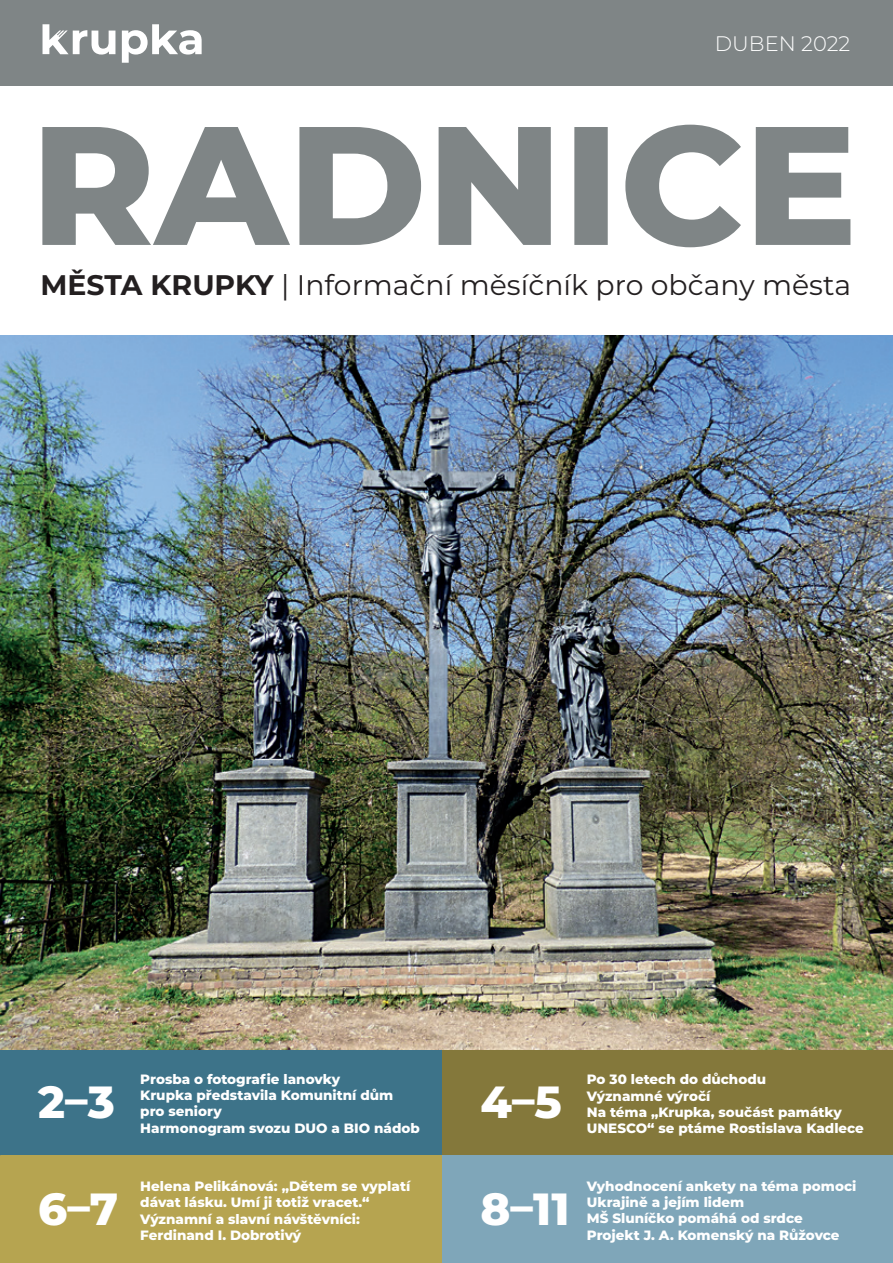
<style>
.page{position:relative;width:893px;height:1263px;background:#fff}
.page>*{position:absolute;margin:0;border:0;box-sizing:border-box;transform-origin:0 0}
.t1{font:800 45px "Montserrat";color:#fff}
.t2{font:28.35px "Montserrat";color:#231f20}
.t3{font:300 21px "Montserrat";color:#fff}
.t4{font:800 13.5px/16.2px "Montserrat";color:#fff}
.s1{font-weight:700}
</style>
<div class="page">
<div style="left:0;top:0;width:893px;height:85px;background:#7f8586"></div>
<svg style="left:42px;top:125px;width:808px;height:122px;fill:#7f8586"></svg>
<svg style="left:122px;top:24px;width:80px;height:39px"></svg>
<svg style="left:43px;top:24px;width:72px;height:31px"></svg>
<div style="left:0;top:1049px;width:442px;height:106px;background:#3d7389"></div>
<div style="left:442px;top:1049px;width:451px;height:106px;background:#84783b"></div>
<div style="left:0;top:1155px;width:442px;height:108px;background:#b6a450"></div>
<div style="left:442px;top:1155px;width:451px;height:108px;background:#7fa6b9"></div>
<img style="left:0;top:336px;width:893px;height:713px">
<h3 class="t3" style="left:715px;top:29px;width:137px">DUBEN 2022</h3>
<h2 class="t2" style="left:41px;top:265px;width:812px"><span class="s1">MĚSTA KRUPKY</span> | Informační měsíčník pro občany města</h2>
<h1 class="t1" style="left:38px;top:1069px;width:78px">2–3</h1>
<h1 class="t1" style="left:38px;top:1176px;width:82px">6–7</h1>
<p class="t4" style="left:140px;top:1070px;width:281px">Prosba o fotografie lanovky<br>Krupka představila Komunitní dům pro seniory<br>Harmonogram svozu DUO a BIO nádob</p>
<p class="t4" style="left:140px;top:1177px;width:271px">Helena Pelikánová: „Dětem se vyplatí dávat lásku. Umí ji totiž vracet.“<br>Významní a slavní návštěvníci:<br>Ferdinand I. Dobrotivý</p>
<h1 class="t1" style="left:480px;top:1069px;width:83px">4–5</h1>
<h1 class="t1" style="left:480px;top:1176px;width:91px">8–11</h1>
<p class="t4" style="left:587px;top:1071px;width:279px">Po 30 letech do důchodu<br>Významné výročí<br>Na téma „Krupka, součást památky<br>UNESCO“ se ptáme Rostislava Kadlece</p>
<p class="t4" style="left:587px;top:1177px;width:271px">Vyhodnocení ankety na téma pomoci<br>Ukrajině a jejím lidem<br>MŠ Sluníčko pomáhá od srdce<br>Projekt J. A. Komenský na Růžovce</p>
</div>
